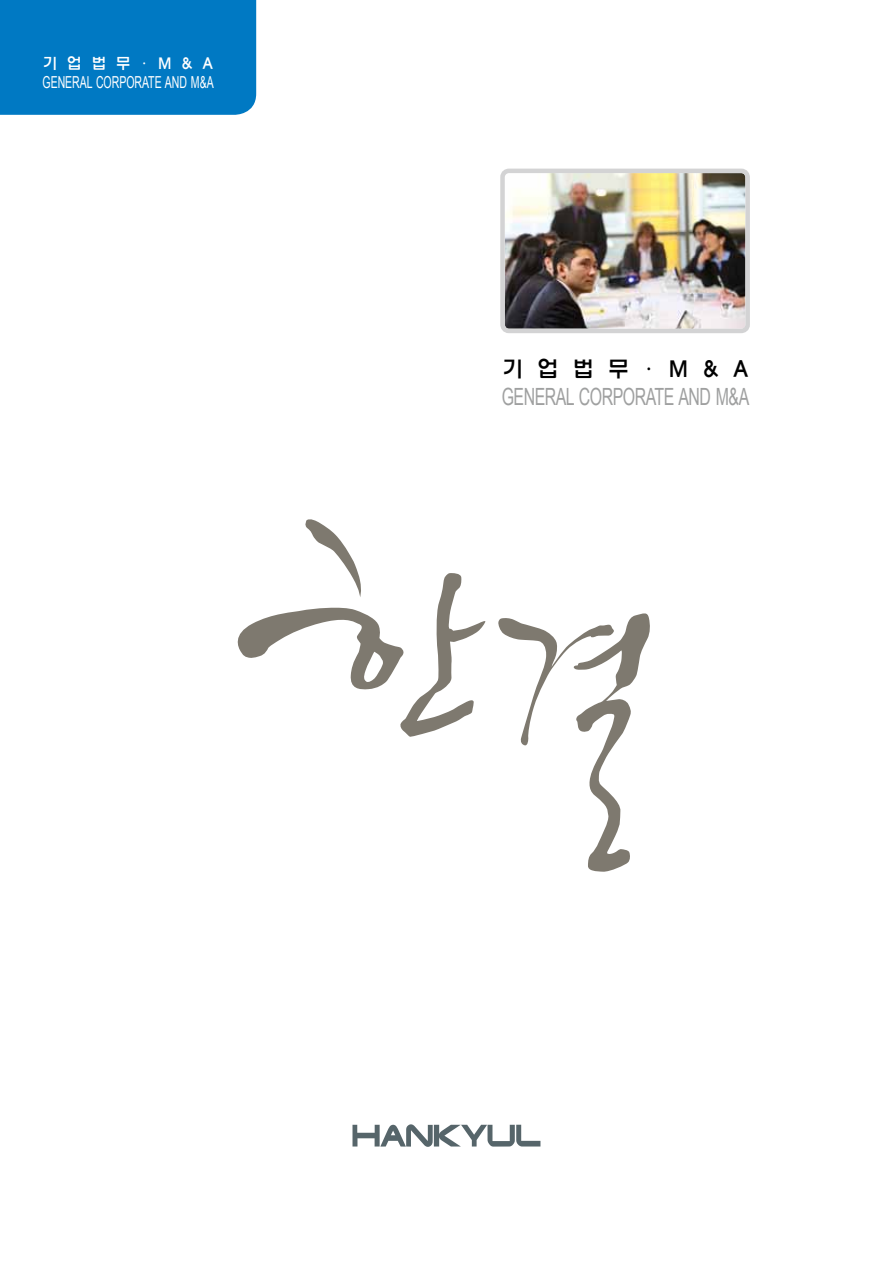
<style>
.page{position:relative;width:893px;height:1263px;background:#fff}
.page>*{position:absolute;margin:0;border:0;box-sizing:border-box;transform-origin:0 0}
.t1{font:23.7px "Arial";letter-spacing:-.03em;color:#9fa0a0;scale:.67 1}
.t2{font:22.65px "H Ywul M";color:#000;scale:.95 1}
.t3{font:16.5px "Arial";letter-spacing:-.005em;color:#fff;scale:.64 1}
.t4{font:15.75px "H Ywul M";color:#fff;scale:.95 1}
</style>
<div class="page">
<div style="left:0;top:0;width:256px;height:115px;background:#0079c3"></div>
<svg style="left:498px;top:613px;width:152px;height:259px"></svg>
<svg style="left:237px;top:519px;width:248px;height:218px"></svg>
<svg style="left:352px;top:1124px;width:188px;height:23px"></svg>
<img style="left:505px;top:174px;width:240px;height:154px">
<div style="left:500px;top:169px;width:250px;height:164px;border:4px solid #d3d3d4;border-radius:7px"></div>
<p class="t4" style="left:43px;top:55px;width:181px">기 업 법 무 · M &amp; A</p>
<p class="t3" style="left:43px;top:72px;width:269px">GENERAL CORPORATE AND M&amp;A</p>
<h2 class="t2" style="left:502px;top:357px;width:261px">기 업 법 무 · M &amp; A</h2>
<h1 class="t1" style="left:502px;top:381px;width:371px">GENERAL CORPORATE AND M&amp;A</h1>
</div>
